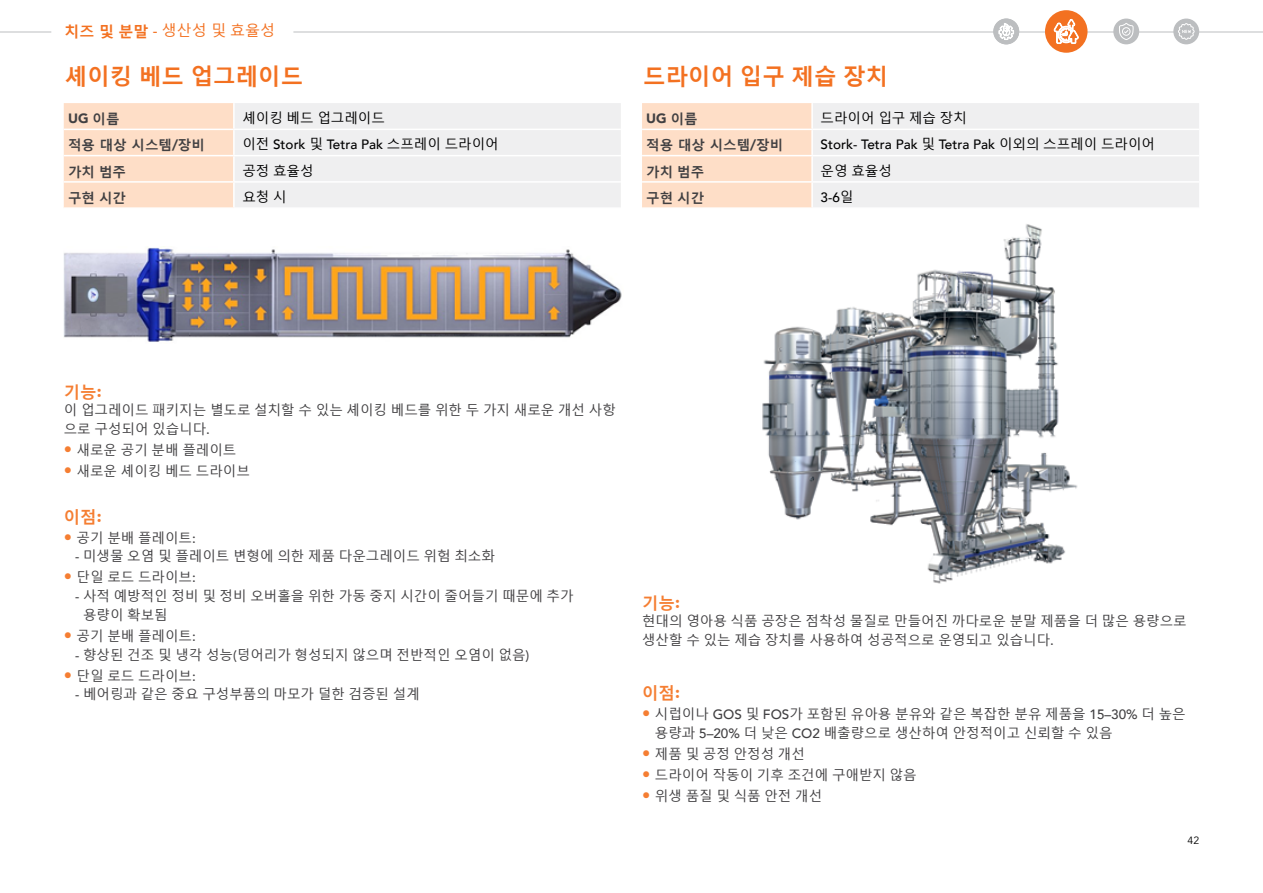
<style>
.page{position:relative;width:1263px;height:893px;background:#fff}
.page>*{position:absolute;margin:0;border:0;box-sizing:border-box;transform-origin:0 0}
.t1{font:700 22.5px "Malgun Gothic";color:#f37121}
.t2{font:700 16.5px "Malgun Gothic";color:#f57e32}
.t3{font:15px "Malgun Gothic";color:#f37121}
.t4{font:13.5px/18.8px "Malgun Gothic";color:#414042}
.t5{font:500 13.5px "Avenir";color:#000}
.t6{font:700 13.5px "Malgun Gothic";color:#414042}
.t7{font:13.5px "Malgun Gothic";color:#000}
.t8{font:13.5px "Malgun Gothic";letter-spacing:.14em;color:#414042}
.t9{font:900 13.5px "Avenir";color:#414042}
.t10{font:10.5px "Avenir";color:#000}
.s1{font-weight:700}
.s2{font-family:"Avenir";font-weight:500}
.s3{font-family:"Malgun Gothic";font-weight:700}
.s4{font-family:"Malgun Gothic";font-weight:400}
.s5{font-family:"Avenir";font-weight:900}
.s6{font-family:"Avenir";font-weight:900;font-size:16.5px;color:#f57e32}
</style>
<div class="page">
<hr style="left:293px;top:32px;width:970px;height:1px;background:#bcbec0">
<hr style="left:0;top:32px;width:51px;height:1px;background:#bcbec0">
<div style="left:993px;top:19px;width:26px;height:25px;background:#bcbec0;border-radius:50%"></div>
<svg style="left:998px;top:23px;width:16px;height:17px"></svg>
<div style="left:1113px;top:19px;width:26px;height:25px;background:#bcbec0;border-radius:50%"></div>
<svg style="left:1119px;top:23px;width:15px;height:17px"></svg>
<div style="left:1173px;top:19px;width:26px;height:25px;background:#bcbec0;border-radius:50%"></div>
<svg style="left:1178px;top:23px;width:17px;height:17px"></svg>
<div style="left:1045px;top:10px;width:42px;height:43px;background:#f37121;border-radius:50%"></div>
<svg style="left:1054px;top:19px;width:25px;height:25px"></svg>
<svg style="left:64px;top:103px;width:557px;height:104px"></svg>
<hr style="left:233px;top:103px;width:2px;height:26px;background:#fff">
<hr style="left:233px;top:130px;width:2px;height:25px;background:#fff">
<hr style="left:233px;top:156px;width:2px;height:25px;background:#fff">
<hr style="left:233px;top:183px;width:2px;height:24px;background:#fff">
<hr style="left:64px;top:129px;width:170px;height:1px;background:#fff">
<hr style="left:234px;top:129px;width:387px;height:1px;background:#fff">
<hr style="left:64px;top:155px;width:170px;height:1px;background:#fff">
<hr style="left:234px;top:155px;width:387px;height:1px;background:#fff">
<hr style="left:64px;top:181px;width:170px;height:2px;background:#fff">
<hr style="left:234px;top:181px;width:387px;height:2px;background:#fff">
<img style="left:64px;top:247px;width:558px;height:95px">
<svg style="left:642px;top:103px;width:557px;height:104px"></svg>
<hr style="left:811px;top:103px;width:2px;height:26px;background:#fff">
<hr style="left:811px;top:130px;width:2px;height:25px;background:#fff">
<hr style="left:811px;top:156px;width:2px;height:25px;background:#fff">
<hr style="left:811px;top:183px;width:2px;height:24px;background:#fff">
<hr style="left:642px;top:129px;width:170px;height:1px;background:#fff">
<hr style="left:812px;top:129px;width:387px;height:1px;background:#fff">
<hr style="left:642px;top:155px;width:170px;height:1px;background:#fff">
<hr style="left:812px;top:155px;width:387px;height:1px;background:#fff">
<hr style="left:642px;top:181px;width:170px;height:2px;background:#fff">
<hr style="left:812px;top:181px;width:387px;height:2px;background:#fff">
<img style="left:762px;top:224px;width:316px;height:360px">
<p class="t3" style="left:65px;top:22px;width:212px"><span class="s1">치즈 및 분말</span> <span class="s2">-</span> 생산성 및 효율성</p>
<h1 class="t1" style="left:65px;top:61px;width:240px">셰이킹 베드 업그레이드</h1>
<p class="t9" style="left:68px;top:107px;width:53px">UG <span class="s3">이름</span></p>
<p class="t7" style="left:242px;top:110px;width:144px">셰이킹 베드 업그레이드</p>
<p class="t6" style="left:68px;top:136px;width:138px">적용 대상 시스템/장비</p>
<p class="t5" style="left:242px;top:133px;width:258px"><span class="s4">이전</span> Stork <span class="s4">및</span> Tetra Pak <span class="s4">스프레이 드라이어</span></p>
<p class="t6" style="left:68px;top:163px;width:59px">가치 범주</p>
<p class="t7" style="left:242px;top:163px;width:73px">공정 효율성</p>
<p class="t6" style="left:68px;top:189px;width:59px">구현 시간</p>
<p class="t7" style="left:242px;top:189px;width:46px">요청 시</p>
<h1 class="t1" style="left:643px;top:61px;width:246px">드라이어 입구 제습 장치</h1>
<p class="t9" style="left:646px;top:107px;width:53px">UG <span class="s3">이름</span></p>
<p class="t7" style="left:821px;top:110px;width:148px">드라이어 입구 제습 장치</p>
<p class="t6" style="left:646px;top:136px;width:138px">적용 대상 시스템/장비</p>
<p class="t5" style="left:821px;top:133px;width:336px">Stork- Tetra Pak <span class="s4">및</span> Tetra Pak <span class="s4">이외의 스프레이 드라이어</span></p>
<p class="t6" style="left:646px;top:163px;width:59px">가치 범주</p>
<p class="t7" style="left:821px;top:163px;width:73px">운영 효율성</p>
<p class="t6" style="left:646px;top:189px;width:59px">구현 시간</p>
<p class="t5" style="left:821px;top:185px;width:34px">3-6<span class="s4">일</span></p>
<p class="t2" style="left:64px;top:381px;width:39px">기능<span class="s5">:</span></p>
<p class="t4" style="left:64px;top:401px;width:554px">이 업그레이드 패키지는 별도로 설치할 수 있는 셰이킹 베드를 위한 두 가지 새로운 개선 사항 으로 구성되어 있습니다<span class="s2">.</span></p>
<p class="t4" style="left:64px;top:441px;width:174px"><span class="s6">•</span> 새로운 공기 분배 플레이트</p>
<p class="t4" style="left:64px;top:462px;width:188px"><span class="s6">•</span> 새로운 셰이킹 베드 드라이브</p>
<p class="t2" style="left:64px;top:506px;width:39px">이점<span class="s5">:</span></p>
<p class="t4" style="left:64px;top:529px;width:134px"><span class="s6">•</span> 공기 분배 플레이트<span class="s2">:</span></p>
<p class="t4" style="left:75px;top:547px;width:421px"><span class="s2">-</span> 미생물 오염 및 플레이트 변형에 의한 제품 다운그레이드 위험 최소화</p>
<p class="t4" style="left:64px;top:568px;width:134px"><span class="s6">•</span> 단일 로드 드라이브<span class="s2">:</span></p>
<p class="t4" style="left:83px;top:587px;width:492px;text-indent:-8px"><span class="s2">-</span> 사적 예방적인 정비 및 정비 오버홀을 위한 가동 중지 시간이 줄어들기 때문에 추가 용량이 확보됨</p>
<p class="t4" style="left:64px;top:627px;width:134px"><span class="s6">•</span> 공기 분배 플레이트<span class="s2">:</span></p>
<p class="t4" style="left:75px;top:646px;width:456px"><span class="s2">-</span> 향상된 건조 및 냉각 성능<span class="s2">(</span>덩어리가 형성되지 않으며 전반적인 오염이 없음<span class="s2">)</span></p>
<p class="t4" style="left:64px;top:667px;width:134px"><span class="s6">•</span> 단일 로드 드라이브<span class="s2">:</span></p>
<p class="t4" style="left:75px;top:685px;width:346px"><span class="s2">-</span> 베어링과 같은 중요 구성부품의 마모가 덜한 검증된 설계</p>
<p class="t2" style="left:642px;top:592px;width:39px">기능<span class="s5">:</span></p>
<p class="t4" style="left:642px;top:612px;width:546px">현대의 영아용 식품 공장은 점착성 물질로 만들어진 까다로운 분말 제품을 더 많은 용량으로 생산할 수 있는 제습 장치를 사용하여 성공적으로 운영되고 있습니다<span class="s2">.</span></p>
<p class="t2" style="left:642px;top:683px;width:39px">이점<span class="s5">:</span></p>
<p class="t4" style="left:655px;top:705px;width:532px;text-indent:-13px"><span class="s6">•</span> 시럽이나 <span class="s2">GOS</span> 및 <span class="s2">FOS</span>가 포함된 유아용 분유와 같은 복잡한 분유 제품을 <span class="s2">15–30%</span> 더 높은 용량과 <span class="s2">5–20%</span> 더 낮은 <span class="s2">CO2</span> 배출량으로 생산하여 안정적이고 신뢰할 수 있음</p>
<p class="t4" style="left:642px;top:745px;width:164px"><span class="s6">•</span> 제품 및 공정 안정성 개선</p>
<p class="t4" style="left:642px;top:766px;width:276px"><span class="s6">•</span> 드라이어 작동이 기후 조건에 구애받지 않음</p>
<p class="t8" style="left:642px;top:788px;width:182px"><span class="s6">•</span>위생품질및식품안전개선</p>
<p class="t10" style="left:1187px;top:834px;width:13px">42</p>
</div>
